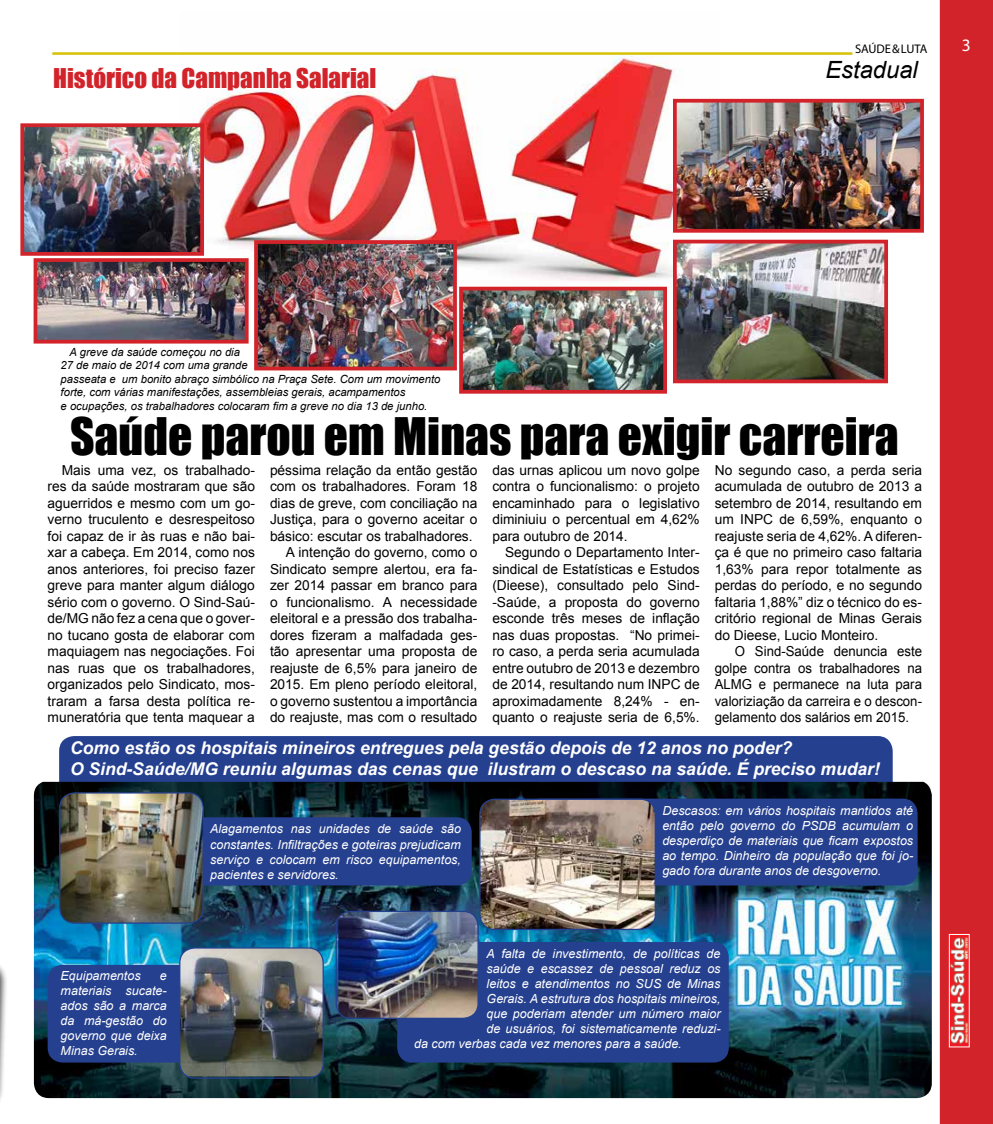
<style>
.page{position:relative;width:993px;height:1124px;background:#fff}
.page>*{position:absolute;margin:0;border:0;box-sizing:border-box;transform-origin:0 0}
.t1{font:47.5px "Impact";color:#000}
.t2{font:25px "Impact";color:#d2232a}
.t3{font:italic 23.75px "Arial";color:#000}
.t4{font:italic 700 17.5px/21px "Arial";color:#fff}
.t5{font:17.5px "Myriad Pro";color:#fff}
.t6{font:13.75px/16.5px "Arial";color:#000;text-align:justify}
.t7{font:13.75px/16.5px "Arial";color:#000;text-align:justify;scale:.96 1}
.t8{font:italic 12.5px/15px "Arial";color:#fff;text-align:justify}
.t9{font:12.5px "Myriad Pro";color:#000}
.t10{font:italic 11.25px/13.5px "Arial";color:#000}
</style>
<div class="page">
<div style="left:939px;top:0;width:53px;height:1123px;background:#d2232a"></div>
<img style="left:948px;top:933px;width:21px;height:112px">
<div style="left:948px;top:934px;width:21px;height:113px;border:1px solid #fff"></div>
<div style="left:59px;top:736px;width:833px;height:62px;background:#25408f;border-radius:15px"></div>
<img style="left:193px;top:55px;width:525px;height:232px">
<hr style="left:52px;top:52px;width:800px;height:3px;background:#d6c200">
<div style="left:0;top:944px;width:8px;height:168px;background:#000;opacity:.75"></div>
<img style="left:34px;top:781px;width:897px;height:316px">
<img style="left:25px;top:128px;width:174px;height:123px">
<div style="left:20px;top:123px;width:184px;height:133px;border:4px solid #d2232a"></div>
<img style="left:39px;top:263px;width:204px;height:75px">
<div style="left:34px;top:258px;width:214px;height:85px;border:4px solid #d2232a"></div>
<img style="left:259px;top:245px;width:192px;height:120px">
<div style="left:254px;top:240px;width:202px;height:130px;border:4px solid #d2232a"></div>
<img style="left:677px;top:245px;width:205px;height:133px">
<div style="left:672px;top:240px;width:215px;height:143px;border:4px solid #d2232a"></div>
<img style="left:464px;top:292px;width:197px;height:96px">
<div style="left:459px;top:287px;width:207px;height:106px;border:4px solid #d2232a"></div>
<img style="left:677px;top:104px;width:241px;height:124px">
<div style="left:672px;top:99px;width:251px;height:134px;border:4px solid #d2232a"></div>
<div style="left:97px;top:817px;width:374px;height:68px;background:#25408f;border-radius:15px"></div>
<img style="left:60px;top:792px;width:143px;height:130px">
<div style="left:59px;top:792px;width:145px;height:131px;border:1px solid #25408f;border-radius:15px"></div>
<div style="left:48px;top:964px;width:200px;height:98px;background:#25408f;border-radius:15px"></div>
<img style="left:180px;top:947px;width:143px;height:129px">
<div style="left:179px;top:947px;width:145px;height:131px;border:1px solid #25408f;border-radius:15px"></div>
<div style="left:397px;top:941px;width:331px;height:121px;background:#25408f;border-radius:15px"></div>
<img style="left:338px;top:911px;width:140px;height:107px">
<div style="left:335px;top:910px;width:143px;height:108px;border:1px solid #25408f;border-radius:15px"></div>
<div style="left:524px;top:798px;width:393px;height:87px;background:#25408f;border-radius:15px"></div>
<img style="left:480px;top:799px;width:175px;height:130px">
<div style="left:479px;top:798px;width:176px;height:131px;border:1px solid #25408f;border-radius:15px"></div>
<p class="t9" style="left:854px;top:41px;width:74px">SAÚDE &amp; LUTA</p>
<h2 class="t2" style="left:53px;top:59px;width:324px">Histórico da Campanha Salarial</h2>
<h3 class="t3" style="left:825px;top:54px;width:94px">Estadual</h3>
<p class="t5" style="left:961px;top:34px;width:10px">3</p>
<p class="t10" style="left:61px;top:345px;width:381px;text-indent:9px">A greve da saúde começou no dia<br>27 de maio de 2014 com uma grande<br>passeata e um bonito abraço simbólico na Praça Sete. Com um movimento forte, com várias manifestações, assembleias gerais, acampamentos<br>e ocupações, os trabalhadores colocaram fim a greve no dia 13 de junho.</p>
<h1 class="t1" style="left:70px;top:399px;width:830px">Saúde parou em Minas para exigir carreira</h1>
<p class="t6" style="left:48px;top:461px;width:209px;text-indent:14px">Mais uma vez, os trabalhado&shy;res da saúde mostraram que são aguerridos e mesmo com um go&shy;verno truculento e desrespeitoso foi capaz de ir às ruas e não bai&shy;xar a cabeça. Em 2014, como nos anos anteriores, foi preciso fazer greve para manter algum diálogo sério com o governo. O Sind-Saú&shy;de/MG não fez a cena que o gover&shy;no tucano gosta de elaborar com maquiagem nas negociações. Foi nas ruas que os trabalhadores, organizados pelo Sindicato, mos&shy;traram a farsa desta política re&shy;muneratória que tenta maquear a</p>
<p class="t6" style="left:270px;top:461px;width:209px">péssima relação da então gestão</p>
<p class="t6" style="left:270px;top:478px;width:209px">com os trabalhadores. Foram 18</p>
<p class="t6" style="left:270px;top:494px;width:209px">dias de greve, com conciliação na</p>
<p class="t6" style="left:270px;top:511px;width:209px">Justiça, para o governo aceitar o</p>
<p class="t6" style="left:270px;top:527px;width:204px">básico: escutar os trabalhadores.</p>
<p class="t6" style="left:286px;top:544px;width:193px">A intenção do governo, como o</p>
<p class="t6" style="left:270px;top:560px;width:209px">Sindicato sempre alertou, era fa-</p>
<p class="t6" style="left:270px;top:577px;width:209px">zer 2014 passar em branco para</p>
<p class="t6" style="left:270px;top:593px;width:209px">o funcionalismo. A necessidade</p>
<p class="t6" style="left:270px;top:610px;width:209px">eleitoral e a pressão dos trabalha-</p>
<p class="t6" style="left:270px;top:626px;width:209px">dores fizeram a malfadada ges-</p>
<p class="t6" style="left:270px;top:643px;width:209px">tão apresentar uma proposta de</p>
<p class="t6" style="left:270px;top:659px;width:209px">reajuste de 6,5% para janeiro de</p>
<p class="t6" style="left:270px;top:676px;width:209px">2015. Em pleno período eleitoral,</p>
<p class="t6" style="left:270px;top:692px;width:209px">o governo sustentou a importância</p>
<p class="t6" style="left:270px;top:709px;width:209px">do reajuste, mas com o resultado</p>
<p class="t6" style="left:492px;top:461px;width:209px">das urnas aplicou um novo golpe contra o funcionalismo: o projeto encaminhado para o legislativo diminiuiu o percentual em 4,62% para outubro de 2014.</p>
<p class="t6" style="left:492px;top:544px;width:209px;text-indent:13px">Segundo o Departamento Inter&shy;sindical de Estatísticas e Estudos (Dieese), consultado pelo Sind--Saúde, a proposta do governo esconde três meses de inflação nas duas propostas. “No primei&shy;ro caso, a perda seria acumulada entre outubro de 2013 e dezembro de 2014, resultando num INPC de aproximadamente 8,24% - en&shy;quanto o reajuste seria de 6,5%.</p>
<p class="t6" style="left:714px;top:461px;width:209px">No segundo caso, a perda seria acumulada de outubro de 2013 a setembro de 2014, resultando em um INPC de 6,59%, enquanto o reajuste seria de 4,62%. A diferen&shy;ça é que no primeiro caso faltaria 1,63% para repor totalmente as perdas do período, e no segundo faltaria 1,88%” diz o técnico do es&shy;critório regional de Minas Gerais do Dieese, Lucio Monteiro.</p>
<p class="t7" style="left:714px;top:643px;width:217px;text-indent:20px">O Sind-Saúde denuncia este golpe contra os trabalhadores na ALMG e permanece na luta para valoriziação da carreira e o descon&shy;gelamento dos salários em 2015.</p>
<p class="t4" style="left:70px;top:737px;width:811px">Como estão os hospitais mineiros entregues pela gestão depois de 12 anos no poder?<br>O Sind-Saúde/MG reuniu algumas das cenas que ilustram o descaso na saúde. É preciso mudar!</p>
<p class="t8" style="left:61px;top:967px;width:81px">Equipamentos</p>
<p class="t8" style="left:61px;top:967px;width:107px;text-indent:99px">e materiais sucate&shy;ados são a marca da má-gestão do governo que deixa Minas Gerais.</p>
<p class="t8" style="left:210px;top:821px;width:252px">Alagamentos nas unidades de saúde são constantes. Infiltrações e goteiras prejudicam serviço e colocam em risco equipamentos, pacientes e servidores.</p>
<p class="t8" style="left:662px;top:803px;width:252px">Descasos: em vários hospitais mantidos até então pelo governo do PSDB acumulam o desperdiço de materiais que ficam expostos ao tempo. Dinheiro da população que foi jo&shy;gado fora durante anos de desgoverno.</p>
<p class="t8" style="left:486px;top:946px;width:235px">A falta de investimento, de políticas de</p>
<p class="t8" style="left:486px;top:961px;width:235px">saúde e escassez de pessoal reduz os</p>
<p class="t8" style="left:486px;top:976px;width:235px">leitos e atendimentos no SUS de Minas</p>
<p class="t8" style="left:486px;top:991px;width:235px">Gerais. A estrutura dos hospitais mineiros,</p>
<p class="t8" style="left:486px;top:1006px;width:235px">que poderiam atender um número maior</p>
<p class="t8" style="left:486px;top:1021px;width:235px">de usuários, foi sistematicamente reduzi-</p>
<p class="t8" style="left:414px;top:1036px;width:269px">da com verbas cada vez menores para a saúde.</p>
</div>
